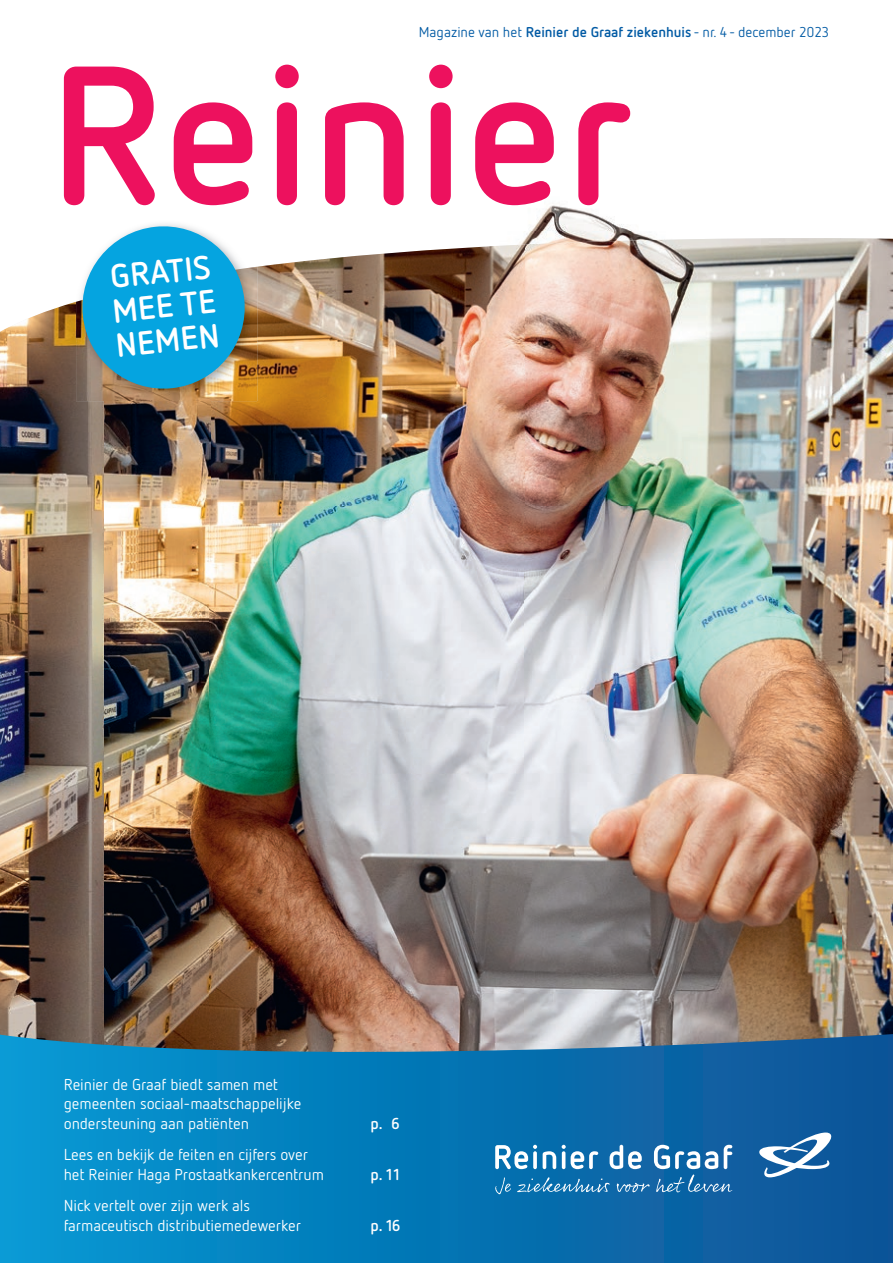
<style>
.page{position:relative;width:893px;height:1263px;background:#fff}
.page>*{position:absolute;margin:0;border:0;box-sizing:border-box;transform-origin:0 0}
.t1{font:700 195px "Netto Pro";color:#ed115e}
.t2{font:700 33px/34.5px "Netto Pro";color:#fff;text-align:justify}
.t3{font:15.75px/19.5px "Netto Pro";letter-spacing:-.005em;color:#fff}
.t4{font:700 15.75px "Netto Pro";color:#fff}
.t5{font:14.25px "Netto Pro";color:#015aa4}
.s1{font-weight:700}
</style>
<div class="page">
<img style="left:530px;top:205px;width:102px;height:26px">
<img style="left:519px;top:231px;width:136px;height:13px">
<img style="left:210px;top:244px;width:315px;height:790px">
<img style="left:525px;top:238px;width:315px;height:796px">
<img style="left:840px;top:238px;width:53px;height:796px">
<img style="left:0;top:302px;width:105px;height:732px">
<img style="left:105px;top:401px;width:105px;height:633px">
<svg style="left:0;top:1034px;width:893px;height:229px;background:#0f78b2"></svg>
<img style="left:249px;top:244px;width:8px;height:23px">
<img style="left:76px;top:267px;width:181px;height:134px">
<svg style="left:78px;top:224px;width:171px;height:169px;background:#3da9ce"></svg>
<svg style="left:759px;top:1132px;width:72px;height:45px"></svg>
<svg style="left:495px;top:1145px;width:237px;height:49px;background:#3f88bb"></svg>
<p class="t5" style="left:419px;top:22px;width:412px">Magazine van het <span class="s1">Reinier de Graaf ziekenhuis</span> - nr. 4 - december 2023</p>
<h1 class="t1" style="left:49px;top:4px;width:587px">Reinier</h1>
<h2 class="t2" style="left:107px;top:258px;width:106px;rotate:-6deg">GRATIS MEE TE NEMEN</h2>
<p class="t3" style="left:64px;top:1074px;width:239px">Reinier de Graaf biedt samen met gemeenten sociaal-maatschappelijke ondersteuning aan patiënten</p>
<p class="t3" style="left:64px;top:1144px;width:262px">Lees en bekijk de feiten en cijfers over het Reinier Haga Prostaatkankercentrum</p>
<p class="t3" style="left:64px;top:1195px;width:239px">Nick vertelt over zijn werk als farmaceutisch distributiemedewerker</p>
<p class="t4" style="left:370px;top:1113px;width:31px">p. 6</p>
<p class="t4" style="left:371px;top:1164px;width:31px">p. 11</p>
<p class="t4" style="left:370px;top:1215px;width:32px">p. 16</p>
</div>
